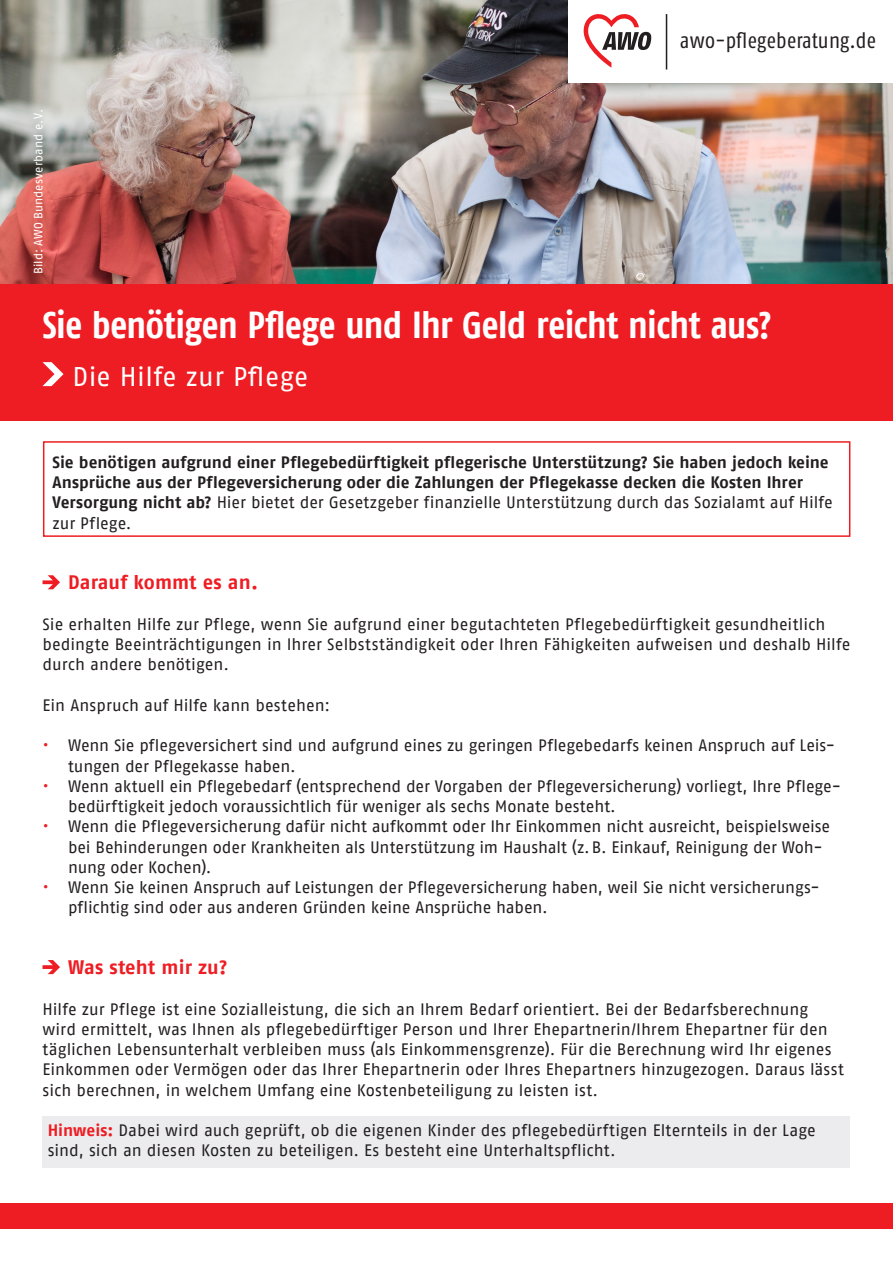
<style>
.page{position:relative;width:893px;height:1263px;background:#fff}
.page>*{position:absolute;margin:0;border:0;box-sizing:border-box;transform-origin:0 0}
.t1{font:700 37.5px "AWO Fago Cond";letter-spacing:-.01em;color:#fff}
.t2{font:27px "AWO Fago Office";letter-spacing:.02em;color:#fff}
.t3{font:21.9px "Fago Co";letter-spacing:.015em;color:#231f20}
.t4{font:700 19.5px "AWO Fago Office";letter-spacing:.005em;color:#ee1d23}
.t5{font:16.5px/20.2px "AWO Fago Office";color:#231f20}
.t6{font:700 16.5px/20.2px "AWO Fago Office";letter-spacing:-.005em;color:#231f20}
.t7{font:12px "AWO Fago Office";letter-spacing:.005em;color:#fff}
.s1{font-weight:400}
.s2{color:#ee1d23}
.s3{font-weight:700;color:#ee1d23}
</style>
<div class="page">
<div style="left:0;top:1203px;width:893px;height:26px;background:#ee1d23"></div>
<img style="left:0;top:0;width:893px;height:285px">
<div style="left:0;top:285px;width:893px;height:136px;background:#ee1d23"></div>
<svg style="left:43px;top:362px;width:21px;height:24px"></svg>
<div style="left:43px;top:441px;width:807px;height:96px;border:2px solid #ee1d23"></div>
<svg style="left:43px;top:575px;width:17px;height:14px"></svg>
<svg style="left:43px;top:960px;width:17px;height:14px"></svg>
<div style="left:568px;top:0;width:325px;height:83px;background:#fff"></div>
<svg style="left:584px;top:14px;width:67px;height:54px"></svg>
<hr style="left:666px;top:14px;width:1px;height:56px;background:#231f20">
<div style="left:43px;top:1116px;width:807px;height:51px;background:#ececee"></div>
<p class="t7" style="left:32px;top:274px;width:167px;rotate:-90deg">Bild: AWO Bundesverband e. V.</p>
<h3 class="t3" style="left:680px;top:28px;width:198px">awo-pflegeberatung.de</h3>
<h1 class="t1" style="left:43px;top:303px;width:730px">Sie benötigen Pflege und Ihr Geld reicht nicht aus?</h1>
<h2 class="t2" style="left:72px;top:361px;width:237px">Die Hilfe zur Pflege</h2>
<p class="t6" style="left:53px;top:452px;width:782px">Sie benötigen aufgrund einer Pflegebedürftigkeit pflegerische Unterstützung? Sie haben jedoch keine Ansprüche aus der Pflegeversicherung oder die Zahlungen der Pflegekasse decken die Kosten Ihrer Versorgung nicht ab? <span class="s1">Hier bietet der Gesetzgeber finanzielle Unterstützung durch das Sozialamt auf Hilfe zur Pflege.</span></p>
<p class="t4" style="left:68px;top:571px;width:192px">Darauf kommt es an.</p>
<p class="t5" style="left:43px;top:614px;width:809px">Sie erhalten Hilfe zur Pflege, wenn Sie aufgrund einer begutachteten Pflegebedürftigkeit gesundheitlich bedingte Beeinträchtigungen in Ihrer Selbstständigkeit oder Ihren Fähigkeiten aufweisen und deshalb Hilfe durch andere benötigen.</p>
<p class="t5" style="left:43px;top:695px;width:289px">Ein Anspruch auf Hilfe kann bestehen:</p>
<p class="t5" style="left:68px;top:735px;width:768px;text-indent:-26px"><span class="s2">•</span> Wenn Sie pflegeversichert sind und aufgrund eines zu geringen Pflegebedarfs keinen Anspruch auf Leis&shy;tungen der Pflegekasse haben.</p>
<p class="t5" style="left:68px;top:776px;width:774px;text-indent:-26px"><span class="s2">•</span> Wenn aktuell ein Pflegebedarf (entsprechend der Vorgaben der Pflegeversicherung) vorliegt, Ihre Pflege&shy;bedürftigkeit jedoch voraussichtlich für weniger als sechs Monate besteht.</p>
<p class="t5" style="left:68px;top:816px;width:764px;text-indent:-25px"><span class="s2">•</span> Wenn die Pflegeversicherung dafür nicht aufkommt oder Ihr Einkommen nicht ausreicht, beispielsweise bei Behinderungen oder Krankheiten als Unterstützung im Haushalt (z.B. Einkauf, Reinigung der Woh&shy;nung oder Kochen).</p>
<p class="t5" style="left:68px;top:877px;width:753px;text-indent:-26px"><span class="s2">•</span> Wenn Sie keinen Anspruch auf Leistungen der Pflegeversicherung haben, weil Sie nicht versicherungs&shy;pflichtig sind oder aus anderen Gründen keine Ansprüche haben.</p>
<p class="t4" style="left:68px;top:956px;width:161px">Was steht mir zu?</p>
<p class="t5" style="left:43px;top:998px;width:803px">Hilfe zur Pflege ist eine Sozialleistung, die sich an Ihrem Bedarf orientiert. Bei der Bedarfsberechnung wird ermittelt, was Ihnen als pflegebedürftiger Person und Ihrer Ehepartnerin/Ihrem Ehepartner für den täglichen Lebensunterhalt verbleiben muss (als Einkommensgrenze). Für die Berechnung wird Ihr eigenes Einkommen oder Vermögen oder das Ihrer Ehepartnerin oder Ihres Ehepartners hinzugezogen. Daraus lässt sich berechnen, in welchem Umfang eine Kostenbeteiligung zu leisten ist.</p>
<p class="t5" style="left:48px;top:1120px;width:770px"><span class="s3">Hinweis:</span> Dabei wird auch geprüft, ob die eigenen Kinder des pflegebedürftigen Elternteils in der Lage sind, sich an diesen Kosten zu beteiligen. Es besteht eine Unterhaltspflicht.</p>
</div>
